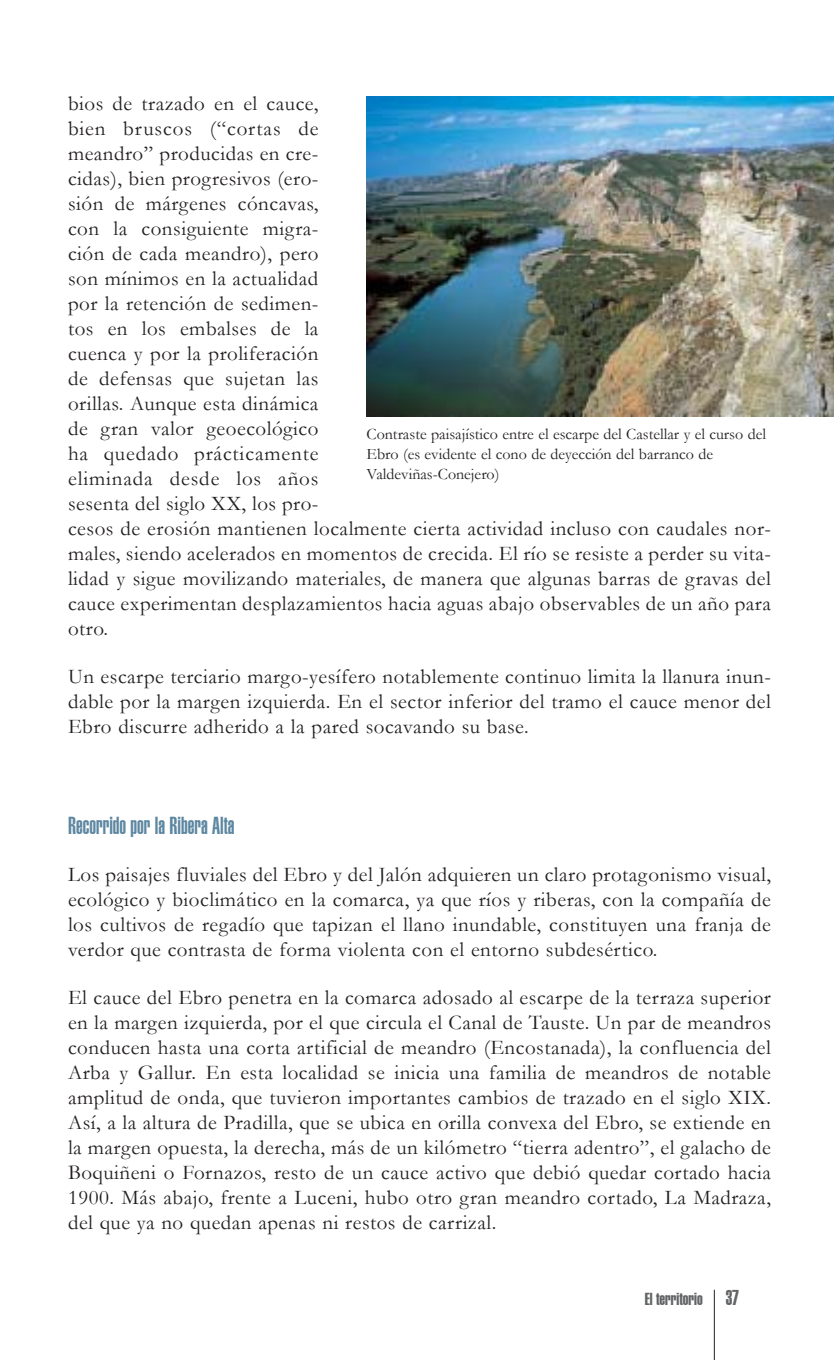
<style>
.page{position:relative;width:834px;height:1360px;background:#fff}
.page>*{position:absolute;margin:0;border:0;box-sizing:border-box;transform-origin:0 0}
.t1{font:900 extra-condensed 24px "Helvetica";color:#5d87a1}
.t2{font:21px/25px "Garamond";letter-spacing:.025em;color:#231f20;text-align:justify}
.t3{font:17px "Helvetica Extra Compressed";color:#636466}
.t4{font:16px/20px "Garamond";color:#231f20}
.s1{font-size:21px}
</style>
<div class="page">
<hr style="left:714px;top:1290px;width:1px;height:70px;background:#231f20">
<img style="left:366px;top:96px;width:467px;height:320px">
<p class="t2" style="left:68px;top:91px;width:705px;text-align:left">bios de trazado en el cauce,<br>bien bruscos (“cortas de<br>meandro” producidas en cre-<br>cidas), bien progresivos (ero-<br>sión de márgenes cóncavas,<br>con la consiguiente migra-<br>ción de cada meandro), pero<br>son mínimos en la actualidad<br>por la retención de sedimen-<br>tos en los embalses de la<br>cuenca y por la proliferación<br>de defensas que sujetan las<br>orillas. Aunque esta dinámica<br>de gran valor geoecológico<br>ha quedado prácticamente<br>eliminada desde los años<br>sesenta del siglo XX, los pro-<br>cesos de erosión mantienen localmente cierta actividad incluso con caudales nor&shy;males, siendo acelerados en momentos de crecida. El río se resiste a perder su vita&shy;lidad y sigue movilizando materiales, de manera que algunas barras de gravas del cauce experimentan desplazamientos hacia aguas abajo observables de un año para otro.</p>
<p class="t2" style="left:68px;top:664px;width:704px">Un escarpe terciario margo-yesífero notablemente continuo limita la llanura inun&shy;dable por la margen izquierda. En el sector inferior del tramo el cauce menor del Ebro discurre adherido a la pared socavando su base.</p>
<p class="t4" style="left:367px;top:424px;width:401px">Contraste paisajístico entre el escarpe del Castellar y el curso del<br>Ebro (es evidente el cono de deyección del barranco de<br>Valdeviñas-Conejero)</p>
<p class="t1" style="left:68px;top:817px;width:168px">Recorrido por la Ribera Alta</p>
<p class="t2" style="left:68px;top:863px;width:705px">Los paisajes fluviales del Ebro y del Jalón adquieren un claro protagonismo visual, ecológico y bioclimático en la comarca, ya que ríos y riberas, con la compañía de los cultivos de regadío que tapizan el llano inundable, constituyen una franja de verdor que contrasta de forma violenta con el entorno subdesértico.</p>
<p class="t2" style="left:68px;top:985px;width:705px">El cauce del Ebro penetra en la comarca adosado al escarpe de la terraza superior en la margen izquierda, por el que circula el Canal de Tauste. Un par de meandros conducen hasta una corta artificial de meandro (Encostanada), la confluencia del Arba y Gallur. En esta localidad se inicia una familia de meandros de notable amplitud de onda, que tuvieron importantes cambios de trazado en el siglo XIX.<br>Así, a la altura de Pradilla, que se ubica en orilla convexa del Ebro, se extiende en la margen opuesta, la derecha, más de un kilómetro “tierra adentro”, el galacho de Boquiñeni o Fornazos, resto de un cauce activo que debió quedar cortado hacia 1900. Más abajo, frente a Luceni, hubo otro gran meandro cortado, La Madraza, del que ya no quedan apenas ni restos de carrizal.</p>
<p class="t3" style="left:645px;top:1293px;width:96px">El territorio <span class="s1">37</span></p>
</div>
